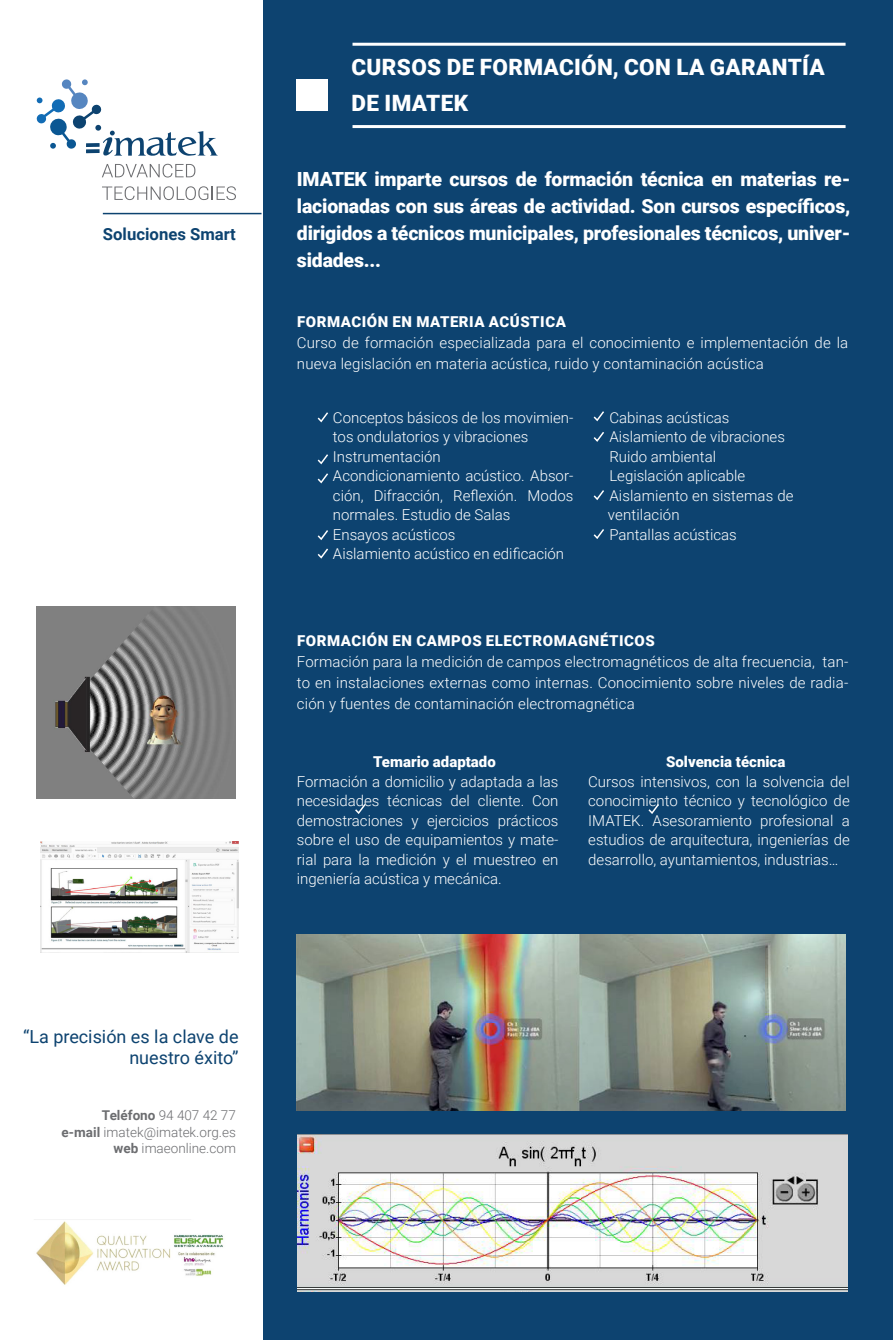
<style>
.page{position:relative;width:893px;height:1340px;background:#fff}
.page>*{position:absolute;margin:0;border:0;box-sizing:border-box;transform-origin:0 0}
.t1{font:900 22.5px "Roboto";letter-spacing:.015em;color:#fff}
.t2{font:900 19.5px/27px "Roboto";letter-spacing:-.01em;color:#fff;text-align:justify}
.t3{font:18px "Roboto";color:#0d4370}
.t4{font:700 16.65px "Roboto";color:#0d4370}
.t5{font:300 15px/19.5px "Roboto";color:#fff;text-align:justify}
.t6{font:900 15px "Roboto";letter-spacing:.035em;color:#fff}
.t7{font:900 15px "Roboto";color:#fff}
.t8{font:300 13.5px "Roboto";color:#6c6d70}
.s1{font-weight:700}
</style>
<div class="page">
<svg style="left:36px;top:79px;width:182px;height:77px"></svg>
<svg style="left:102px;top:164px;width:93px;height:13px"></svg>
<svg style="left:102px;top:186px;width:134px;height:14px"></svg>
<hr style="left:103px;top:213px;width:158px;height:1px;background:#0d4370">
<img style="left:34px;top:1219px;width:190px;height:66px">
<div style="left:264px;top:0;width:629px;height:1339px;background:#0d4370"></div>
<div style="left:297px;top:79px;width:31px;height:32px;background:#fff"></div>
<hr style="left:352px;top:125px;width:494px;height:3px;background:#fff">
<hr style="left:352px;top:43px;width:494px;height:3px;background:#fff">
<img style="left:40px;top:841px;width:199px;height:111px">
<img style="left:298px;top:1134px;width:550px;height:157px">
<img style="left:297px;top:934px;width:549px;height:176px">
<img style="left:37px;top:606px;width:199px;height:193px">
<svg style="left:317px;top:412px;width:11px;height:11px"></svg>
<svg style="left:593px;top:411px;width:11px;height:11px"></svg>
<svg style="left:593px;top:432px;width:11px;height:10px"></svg>
<svg style="left:593px;top:490px;width:11px;height:11px"></svg>
<svg style="left:317px;top:454px;width:11px;height:11px"></svg>
<svg style="left:317px;top:473px;width:11px;height:11px"></svg>
<svg style="left:317px;top:530px;width:11px;height:10px"></svg>
<svg style="left:593px;top:529px;width:11px;height:10px"></svg>
<svg style="left:317px;top:548px;width:11px;height:11px"></svg>
<svg style="left:355px;top:804px;width:11px;height:10px"></svg>
<svg style="left:648px;top:804px;width:11px;height:10px"></svg>
<p class="t4" style="left:103px;top:222px;width:135px">Soluciones Smart</p>
<p class="t3" style="left:23px;top:1023px;width:217px">“La precisión es la clave de</p>
<p class="t3" style="left:129px;top:1045px;width:111px">nuestro éxito”</p>
<p class="t8" style="left:102px;top:1106px;width:136px"><span class="s1">Teléfono</span> 94 407 42 77</p>
<p class="t8" style="left:62px;top:1122px;width:176px"><span class="s1">e-mail</span> imatek@imatek.org.es</p>
<p class="t8" style="left:114px;top:1138px;width:124px"><span class="s1">web</span> imaeonline.com</p>
<p class="t1" style="left:352px;top:52px;width:475px">CURSOS DE FORMACIÓN, CON LA GARANTÍA</p>
<p class="t1" style="left:352px;top:88px;width:118px">DE IMATEK</p>
<p class="t2" style="left:297px;top:165px;width:555px">IMATEK imparte cursos de formación técnica en materias re&shy;lacionadas con sus áreas de actividad. Son cursos específicos, dirigidos a técnicos municipales, profesionales técnicos, univer&shy;sidades...</p>
<p class="t6" style="left:297px;top:311px;width:270px">FORMACIÓN EN MATERIA ACÚSTICA</p>
<p class="t5" style="left:297px;top:331px;width:553px;line-height:21px">Curso de formación especializada para el conocimiento e implementación de la nueva legislación en materia acústica, ruido y contaminación acústica</p>
<p class="t5" style="left:333px;top:407px;width:242px">Conceptos básicos de los movimien&shy;tos ondulatorios y vibraciones</p>
<p class="t5" style="left:333px;top:446px;width:109px">Instrumentación</p>
<p class="t5" style="left:333px;top:466px;width:242px">Acondicionamiento acústico. Absor&shy;ción, Difracción, Reflexión. Modos normales. Estudio de Salas</p>
<p class="t5" style="left:333px;top:524px;width:124px">Ensayos acústicos</p>
<p class="t5" style="left:333px;top:544px;width:233px">Aislamiento acústico en edificación</p>
<p class="t5" style="left:609px;top:407px;width:122px">Cabinas acústicas</p>
<p class="t5" style="left:609px;top:427px;width:177px">Aislamiento de vibraciones</p>
<p class="t5" style="left:609px;top:446px;width:108px">Ruido ambiental</p>
<p class="t5" style="left:609px;top:466px;width:137px">Legislación aplicable</p>
<p class="t5" style="left:609px;top:485px;width:186px">Aislamiento en sistemas de</p>
<p class="t5" style="left:608px;top:505px;width:73px">ventilación</p>
<p class="t5" style="left:609px;top:524px;width:129px">Pantallas acústicas</p>
<p class="t6" style="left:297px;top:630px;width:359px">FORMACIÓN EN CAMPOS ELECTROMAGNÉTICOS</p>
<p class="t5" style="left:297px;top:650px;width:553px;line-height:21px">Formación para la medición de campos electromagnéticos de alta frecuencia, tan&shy;to en instalaciones externas como internas. Conocimiento sobre niveles de radia&shy;ción y fuentes de contaminación electromagnética</p>
<p class="t7" style="left:373px;top:751px;width:124px">Temario adaptado</p>
<p class="t5" style="left:297px;top:771px;width:263px">Formación a domicilio y adaptada a las necesidades técnicas del cliente. Con demostraciones y ejercicios prácticos sobre el uso de equipamientos y mate&shy;rial para la medición y el muestreo en ingeniería acústica y mecánica.</p>
<p class="t7" style="left:666px;top:751px;width:121px">Solvencia técnica</p>
<p class="t5" style="left:588px;top:771px;width:263px">Cursos intensivos, con la solvencia del conocimiento técnico y tecnológico de IMATEK. Asesoramiento profesional a estudios de arquitectura, ingenierías de desarrollo, ayuntamientos, industrias…</p>
</div>
